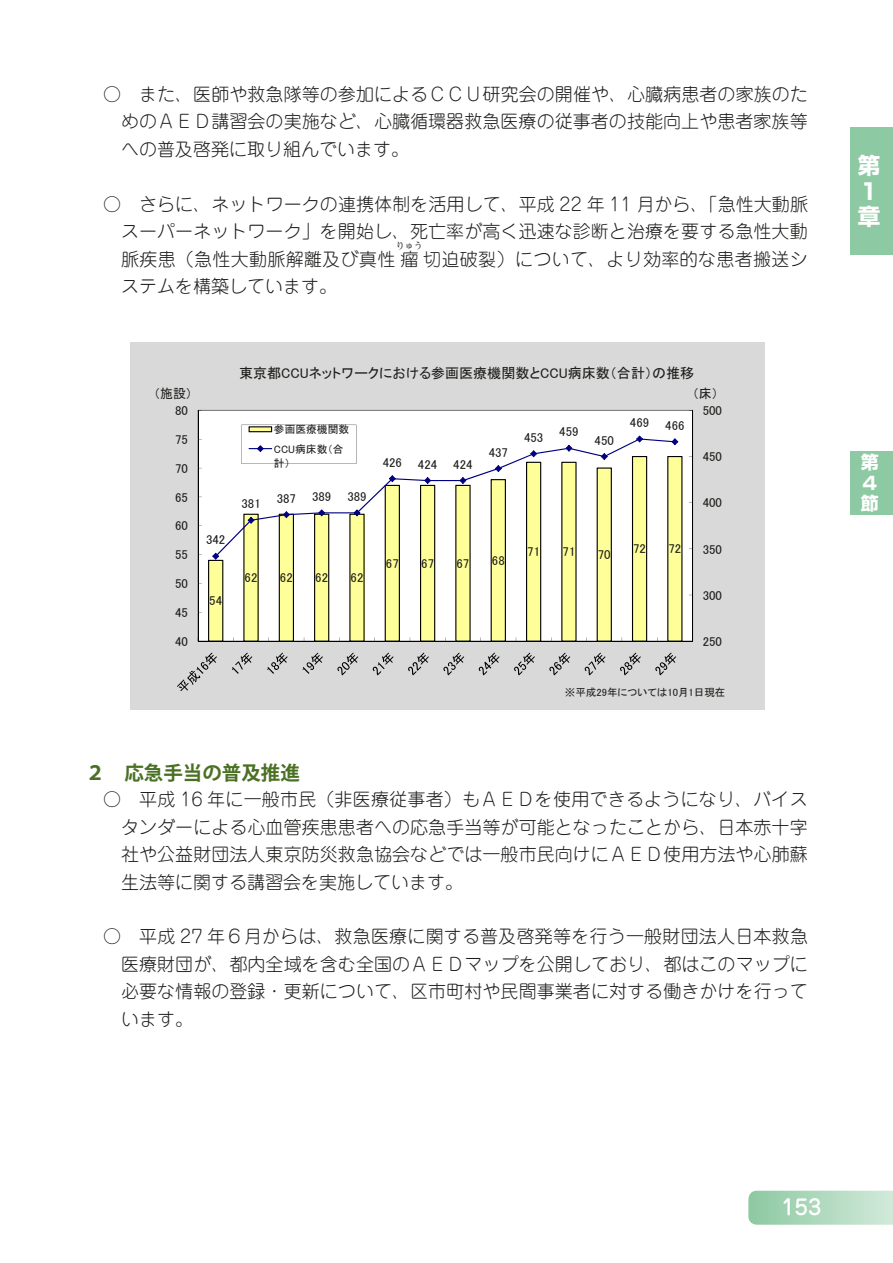
<style>
.page{position:relative;width:893px;height:1263px;background:#fff}
.page>*{position:absolute;margin:0;border:0;box-sizing:border-box;transform-origin:0 0}
.t1{font:700 22.5px/25.7px "Shin Go Pro";color:#fff}
.t2{font:500 21px "Jun 34 Pro";color:#fff}
._１_緑色{font:700 19.5px "Koz Go Pro";color:#4a7023}
.基本{font:300 18px/27.5px "Jun 101 Pro";letter-spacing:.005em;color:#1c1c1b;text-align:justify}
.t3{font:700 18px/20.5px "Shin Go Pro";color:#fff;text-align:justify}
.t4{font:14.1px "MS P Gothic";color:#1d1d1b}
.t5{font:12.9px "MS P Gothic";letter-spacing:.005em;color:#1d1d1b}
.t6{font:10.8px/19.5px "MS P Gothic";color:#1d1d1b}
.t7{font:10.5px "MS P Gothic";color:#1d1d1b}
.基本-2{font:300 9px "Jun 101 Pro";color:#1c1c1b}
</style>
<div class="page">
<div style="left:850px;top:128px;width:43px;height:127px;background:#8dc9a2"></div>
<svg style="left:748px;top:1191px;width:145px;height:34px;background:#b1d9bf"></svg>
<div style="left:850px;top:451px;width:43px;height:63px;background:#8dc9a2"></div>
<div style="left:130px;top:342px;width:635px;height:367px;background:#d9d9d9"></div>
<svg style="left:197px;top:410px;width:495px;height:232px;background:#f7f7f7"></svg>
<svg style="left:491px;top:557px;width:15px;height:84px"></svg>
<svg style="left:561px;top:557px;width:16px;height:84px"></svg>
<svg style="left:597px;top:557px;width:15px;height:84px"></svg>
<svg style="left:632px;top:557px;width:15px;height:84px"></svg>
<svg style="left:667px;top:456px;width:15px;height:185px;background:#e2e287"></svg>
<hr style="left:692px;top:410px;width:1px;height:231px;background:#000">
<hr style="left:198px;top:410px;width:1px;height:231px;background:#000">
<hr style="left:198px;top:641px;width:494px;height:1px;background:#000">
<svg style="left:199px;top:637px;width:3px;height:4px"></svg>
<svg style="left:689px;top:637px;width:4px;height:5px"></svg>
<svg style="left:215px;top:438px;width:460px;height:119px;background:#f6f6eb"></svg>
<svg style="left:208px;top:553px;width:15px;height:88px"></svg>
<svg style="left:243px;top:514px;width:16px;height:127px;background:#d3d384"></svg>
<svg style="left:279px;top:511px;width:15px;height:130px;background:#d7d785"></svg>
<svg style="left:314px;top:509px;width:15px;height:132px;background:#d8d886"></svg>
<svg style="left:349px;top:509px;width:16px;height:132px;background:#d6d687"></svg>
<svg style="left:385px;top:475px;width:15px;height:166px;background:#d9d989"></svg>
<svg style="left:420px;top:477px;width:15px;height:164px;background:#d8d887"></svg>
<svg style="left:455px;top:477px;width:16px;height:164px;background:#d7d788"></svg>
<svg style="left:495px;top:465px;width:7px;height:7px"></svg>
<svg style="left:526px;top:450px;width:15px;height:191px;background:#dada89"></svg>
<svg style="left:565px;top:445px;width:7px;height:7px"></svg>
<svg style="left:601px;top:453px;width:7px;height:7px"></svg>
<svg style="left:636px;top:435px;width:7px;height:7px"></svg>
<svg style="left:671px;top:438px;width:7px;height:7px"></svg>
<svg style="left:177px;top:652px;width:40px;height:39px"></svg>
<svg style="left:232px;top:652px;width:20px;height:22px"></svg>
<svg style="left:267px;top:652px;width:21px;height:22px"></svg>
<svg style="left:302px;top:652px;width:21px;height:22px"></svg>
<svg style="left:337px;top:652px;width:21px;height:23px"></svg>
<svg style="left:373px;top:652px;width:21px;height:23px"></svg>
<svg style="left:408px;top:652px;width:21px;height:23px"></svg>
<svg style="left:443px;top:652px;width:21px;height:23px"></svg>
<svg style="left:479px;top:652px;width:21px;height:23px"></svg>
<svg style="left:514px;top:652px;width:21px;height:23px"></svg>
<svg style="left:549px;top:652px;width:21px;height:23px"></svg>
<svg style="left:585px;top:652px;width:21px;height:23px"></svg>
<svg style="left:620px;top:652px;width:21px;height:23px"></svg>
<svg style="left:655px;top:652px;width:21px;height:23px"></svg>
<svg style="left:241px;top:425px;width:115px;height:39px;background:#f6f6f5"></svg>
<p class="基本" style="left:121px;top:78px;width:688px;text-indent:-18px">○　また、医師や救急隊等の参加によるＣＣＵ研究会の開催や、心臓病患者の家族のためのＡＥＤ講習会の実施など、心臓循環器救急医療の従事者の技能向上や患者家族等への普及啓発に取り組んでいます。</p>
<p class="基本" style="left:121px;top:188px;width:688px;text-indent:-18px">○　さらに、ネットワークの連携体制を活用して、平成 22 年 11 月から、「急性大動脈スーパーネットワーク」を開始し、死亡率が高く迅速な診断と治療を要する急性大動脈疾患（急性大動脈解離及び真性瘤切迫破裂）について、より効率的な患者搬送シ</p>
<p class="基本-2" style="left:396px;top:238px;width:28px">りゅう</p>
<p class="基本" style="left:121px;top:270px;width:217px">ステムを構築しています。</p>
<p class="t4" style="left:239px;top:366px;width:457px">東京都CCUネットワークにおける参画医療機関数とCCU病床数（合計）の推移</p>
<p class="t5" style="left:154px;top:387px;width:40px">（施設）</p>
<p class="t5" style="left:692px;top:387px;width:27px">（床）</p>
<p class="t5" style="left:175px;top:404px;width:14px">80</p>
<p class="t5" style="left:175px;top:433px;width:14px">75</p>
<p class="t5" style="left:175px;top:462px;width:14px">70</p>
<p class="t5" style="left:175px;top:490px;width:14px">65</p>
<p class="t5" style="left:175px;top:519px;width:14px">60</p>
<p class="t5" style="left:175px;top:548px;width:14px">55</p>
<p class="t5" style="left:175px;top:577px;width:14px">50</p>
<p class="t5" style="left:175px;top:606px;width:14px">45</p>
<p class="t5" style="left:175px;top:635px;width:14px">40</p>
<p class="t5" style="left:206px;top:533px;width:21px">342</p>
<p class="t5" style="left:209px;top:594px;width:14px">54</p>
<p class="t6" style="left:274px;top:419px;width:77px">参画医療機関数<br>CCU病床数（合</p>
<p class="t6" style="left:274px;top:453px;width:18px">計）</p>
<p class="t5" style="left:241px;top:491px;width:127px">381 387 389 389</p>
<p class="t5" style="left:383px;top:457px;width:91px">426 424 424</p>
<p class="t5" style="left:489px;top:445px;width:21px">437</p>
<p class="t5" style="left:245px;top:571px;width:14px">62</p>
<p class="t5" style="left:280px;top:571px;width:14px">62</p>
<p class="t5" style="left:315px;top:571px;width:14px">62</p>
<p class="t5" style="left:351px;top:571px;width:14px">62</p>
<p class="t5" style="left:386px;top:557px;width:14px">67</p>
<p class="t5" style="left:421px;top:557px;width:14px">67</p>
<p class="t5" style="left:456px;top:557px;width:14px">67</p>
<p class="t5" style="left:492px;top:554px;width:14px">68</p>
<p class="t5" style="left:524px;top:428px;width:56px">453 459</p>
<p class="t5" style="left:595px;top:433px;width:21px">450</p>
<p class="t5" style="left:630px;top:417px;width:56px">469 466</p>
<p class="t5" style="left:527px;top:545px;width:14px">71</p>
<p class="t5" style="left:562px;top:545px;width:14px">71</p>
<p class="t5" style="left:598px;top:548px;width:14px">70</p>
<p class="t5" style="left:633px;top:542px;width:14px">72</p>
<p class="t5" style="left:668px;top:542px;width:14px">72</p>
<p class="t5" style="left:703px;top:404px;width:21px">500</p>
<p class="t5" style="left:703px;top:450px;width:21px">450</p>
<p class="t5" style="left:703px;top:496px;width:21px">400</p>
<p class="t5" style="left:703px;top:542px;width:21px">350</p>
<p class="t5" style="left:703px;top:588px;width:21px">300</p>
<p class="t5" style="left:703px;top:635px;width:21px">250</p>
<p class="t7" style="left:565px;top:687px;width:162px">※平成29年については10月1日現在</p>
<p class="_１_緑色" style="left:85px;top:760px;width:216px">２　応急手当の普及推進</p>
<p class="基本" style="left:121px;top:783px;width:688px;text-indent:-18px">○　平成 16 年に一般市民（非医療従事者）もＡＥＤを使用できるようになり、バイスタンダーによる心血管疾患患者への応急手当等が可能となったことから、日本赤十字社や公益財団法人東京防災救急協会などでは一般市民向けにＡＥＤ使用方法や心肺蘇生法等に関する講習会を実施しています。</p>
<p class="基本" style="left:121px;top:921px;width:688px;text-indent:-18px">○　平成 27 年６月からは、救急医療に関する普及啓発等を行う一般財団法人日本救急医療財団が、都内全域を含む全国のＡＥＤマップを公開しており、都はこのマップに必要な情報の登録・更新について、区市町村や民間事業者に対する働きかけを行っています。</p>
<p class="t1" style="left:858px;top:150px;width:23px">第<br>１章</p>
<p class="t3" style="left:861px;top:450px;width:19px">第４節</p>
<p class="t2" style="left:782px;top:1190px;width:41px">153</p>
</div>
